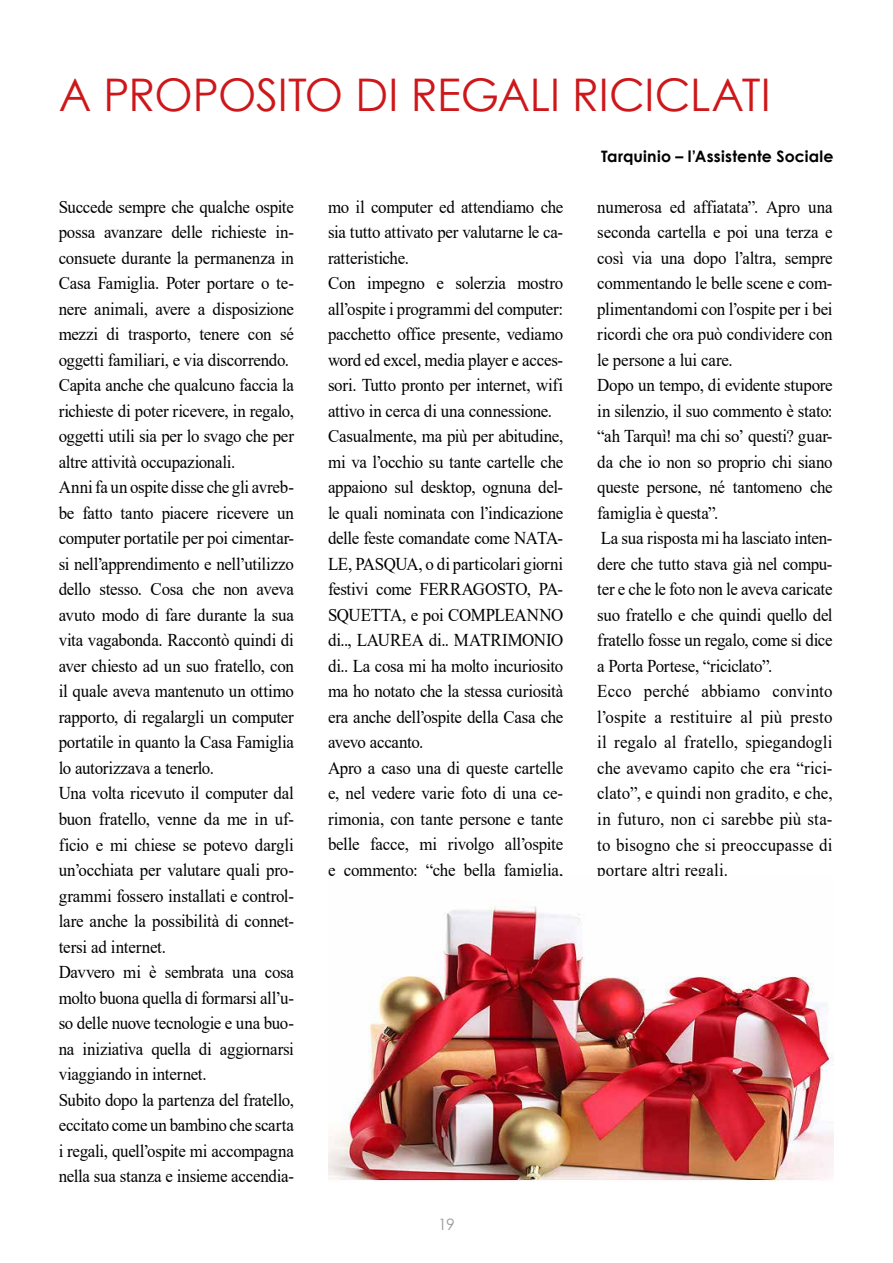
<style>
.page{position:relative;width:893px;height:1263px;background:#fff}
.page>*{position:absolute;margin:0;border:0;box-sizing:border-box;transform-origin:0 0}
.t1{font:45px "Century Gothic";letter-spacing:-.005em;color:#cd171a}
.t2{font:18px/25.5px "Times New Roman";letter-spacing:-.015em;color:#000;scale:.94 1}
.t3{font:700 15.75px "Century Gothic";letter-spacing:.015em;color:#000}
.t4{font:15.75px "Century Gothic";color:#9d9d9c}
</style>
<div class="page">
<img style="left:329px;top:906px;width:504px;height:275px">
<h1 class="t1" style="left:59px;top:63px;width:713px">A PROPOSITO DI REGALI RICICLATI</h1>
<p class="t3" style="left:601px;top:144px;width:234px">Tarquinio – l’Assistente Sociale</p>
<p class="t2" style="left:59px;top:193px;width:252px">Succede sempre che qualche ospite possa avanzare delle richieste in&shy;consuete durante la permanenza in Casa Famiglia. Poter portare o te&shy;nere animali, avere a disposizione mezzi di trasporto, tenere con sé oggetti familiari, e via discorrendo.<br>Capita anche che qualcuno faccia la richieste di poter ricevere, in regalo, oggetti utili sia per lo svago che per altre attività occupazionali.<br>Anni fa un ospite disse che gli avreb&shy;be fatto tanto piacere ricevere un computer portatile per poi cimentar&shy;si nell’apprendimento e nell’utilizzo dello stesso. Cosa che non aveva avuto modo di fare durante la sua vita vagabonda. Raccontò quindi di aver chiesto ad un suo fratello, con il quale aveva mantenuto un ottimo rapporto, di regalargli un computer portatile in quanto la Casa Famiglia lo autorizzava a tenerlo.<br>Una volta ricevuto il computer dal buon fratello, venne da me in uf&shy;ficio e mi chiese se potevo dargli un’occhiata per valutare quali pro&shy;grammi fossero installati e control&shy;lare anche la possibilità di connet&shy;tersi ad internet.<br>Davvero mi è sembrata una cosa molto buona quella di formarsi all’u&shy;so delle nuove tecnologie e una buo&shy;na iniziativa quella di aggiornarsi viaggiando in internet.<br>Subito dopo la partenza del fratello, eccitato come un bambino che scarta i regali, quell’ospite mi accompagna nella sua stanza e insieme accendia-</p>
<p class="t2" style="left:328px;top:193px;width:252px">mo il computer ed attendiamo che sia tutto attivato per valutarne le ca&shy;ratteristiche.<br>Con impegno e solerzia mostro all’ospite i programmi del computer: pacchetto office presente, vediamo word ed excel, media player e acces&shy;sori. Tutto pronto per internet, wifi attivo in cerca di una connessione.<br>Casualmente, ma più per abitudine, mi va l’occhio su tante cartelle che appaiono sul desktop, ognuna del&shy;le quali nominata con l’indicazione delle feste comandate come NATA-<br>LE, PASQUA, o di particolari giorni festivi come FERRAGOSTO, PA-<br>SQUETTA, e poi COMPLEANNO di.., LAUREA di.. MATRIMONIO di.. La cosa mi ha molto incuriosito ma ho notato che la stessa curiosità era anche dell’ospite della Casa che avevo accanto.<br>Apro a caso una di queste cartelle e, nel vedere varie foto di una ce&shy;rimonia, con tante persone e tante belle facce, mi rivolgo all’ospite e commento: “che bella famiglia,</p>
<p class="t2" style="left:597px;top:193px;width:252px">numerosa ed affiatata”. Apro una seconda cartella e poi una terza e così via una dopo l’altra, sempre commentando le belle scene e com&shy;plimentandomi con l’ospite per i bei ricordi che ora può condividere con le persone a lui care.<br>Dopo un tempo, di evidente stupore in silenzio, il suo commento è stato: “ah Tarquì! ma chi so’ questi? guar&shy;da che io non so proprio chi siano queste persone, né tantomeno che famiglia è questa”.<br>La sua risposta mi ha lasciato inten&shy;dere che tutto stava già nel compu&shy;ter e che le foto non le aveva caricate suo fratello e che quindi quello del fratello fosse un regalo, come si dice a Porta Portese, “riciclato”.<br>Ecco perché abbiamo convinto l’ospite a restituire al più presto il regalo al fratello, spiegandogli che avevamo capito che era “rici&shy;clato”, e quindi non gradito, e che, in futuro, non ci sarebbe più sta&shy;to bisogno che si preoccupasse di portare altri regali.</p>
<p class="t4" style="left:438px;top:1213px;width:18px">19</p>
</div>
